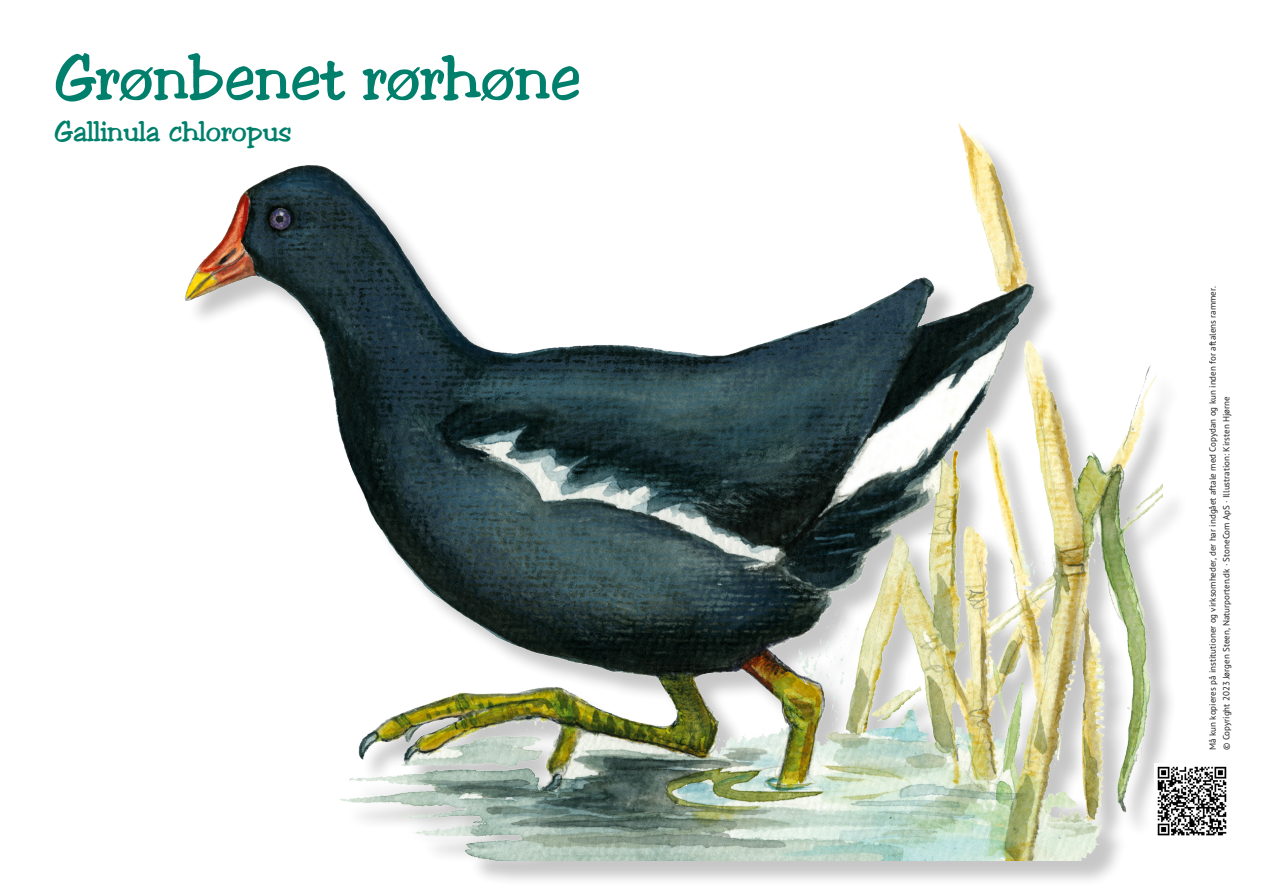
<style>
.page{position:relative;width:1263px;height:893px;background:#fff}
.page>*{position:absolute;margin:0;border:0;box-sizing:border-box;transform-origin:0 0}
.t1{font:60px "Toledo";color:#00806c}
.t2{font:27px "Toledo";color:#00806c}
.t3{font:9px/13.5px "PT Sans Pro";color:#231f20}
</style>
<div class="page">
<div style="left:188px;top:128px;width:1000px;height:759px;background:#231f20;opacity:.25"></div>
<img style="left:184px;top:123px;width:978px;height:737px">
<img style="left:1154px;top:764px;width:73px;height:75px">
<h1 class="t1" style="left:54px;top:40px;width:529px">Grønbenet rørhøne</h1>
<h2 class="t2" style="left:54px;top:115px;width:239px">Gallinula chloropus</h2>
<p class="t3" style="left:1206px;top:750px;width:465px;rotate:-90deg">Må kun kopieres på institutioner og virksomheder, der har indgået aftale med Copydan og kun inden for aftalens rammer. © Copyright 2023 Jørgen Steen, Naturporten.dk · StoneCom ApS · Illustration: Kirsten Hjørne</p>
</div>
